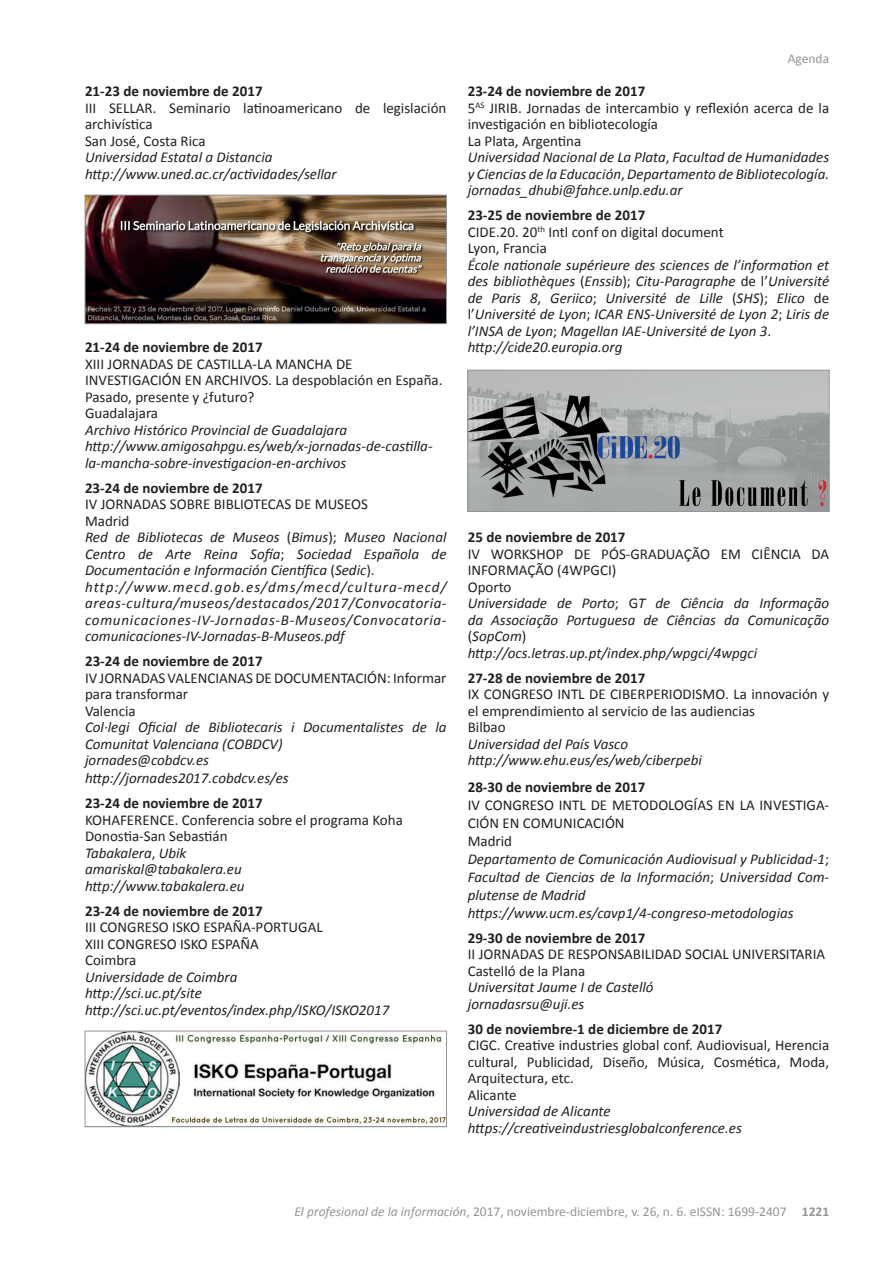
<style>
.page{position:relative;width:893px;height:1263px;background:#fff}
.page>*{position:absolute;margin:0;border:0;box-sizing:border-box;transform-origin:0 0}
.t1{font:italic 15px/16.5px "Calibri";color:#231f20}
.t2{font:15px/16.5px "Calibri";color:#231f20}
.t3{font:700 15px "Calibri";color:#231f20}
.t4{font:13.5px "Calibri";color:#939598}
.s1{font-style:normal}
.s2{font-style:italic}
.s3{font-weight:700;font-style:normal}
.s4{font-weight:700}
</style>
<div class="page">
<img style="left:87px;top:197px;width:358px;height:125px">
<div style="left:85px;top:195px;width:362px;height:129px;border:1px solid #939598"></div>
<img style="left:470px;top:372px;width:357px;height:138px">
<div style="left:468px;top:370px;width:361px;height:142px;border:1px solid #939598"></div>
<img style="left:87px;top:1033px;width:358px;height:92px">
<div style="left:85px;top:1031px;width:362px;height:96px;border:1px solid #939598"></div>
<p class="t3" style="left:85px;top:82px;width:179px">21-23 de noviembre de 2017</p>
<p class="t2" style="left:85px;top:100px;width:363px">III SELLAR. Seminario latinoamericano de legislación archivística<br>San José, Costa Rica</p>
<p class="t1" style="left:85px;top:149px;width:253px">Universidad Estatal a Distancia http://www.uned.ac.cr/actividades/sellar</p>
<p class="t3" style="left:85px;top:338px;width:179px">21-24 de noviembre de 2017</p>
<p class="t2" style="left:85px;top:356px;width:359px">XIII JORNADAS DE CASTILLA-LA MANCHA DE INVESTIGACIÓN EN ARCHIVOS. La despoblación en España.<br>Pasado, presente y ¿futuro?<br>Guadalajara</p>
<p class="t1" style="left:85px;top:421px;width:349px">Archivo Histórico Provincial de Guadalajara http://www.amigosahpgu.es/web/x-jornadas-de-castilla&shy;la-mancha-sobre-investigacion-en-archivos</p>
<p class="t3" style="left:85px;top:478px;width:179px">23-24 de noviembre de 2017</p>
<p class="t1" style="left:85px;top:496px;width:363px"><span class="s1">IV JORNADAS SOBRE BIBLIOTECAS DE MUSEOS<br>Madrid<br></span>Red de Bibliotecas de Museos <span class="s1">(</span>Bimus<span class="s1">);</span> Museo Nacional Centro de Arte Reina Sofía<span class="s1">;</span> Sociedad Española de Documentación e Información Científica <span class="s1">(</span>Sedic<span class="s1">). </span>http://www.mecd.gob.es/dms/mecd/cultura-mecd/ areas-cultura/museos/destacados/2017/Convocatoria&shy;comunicaciones-IV-Jornadas-B-Museos/Convocatoria&shy;comunicaciones-IV-Jornadas-B-Museos.pdf</p>
<p class="t3" style="left:85px;top:652px;width:179px">23-24 de noviembre de 2017</p>
<p class="t2" style="left:85px;top:670px;width:363px">IV JORNADAS VALENCIANAS DE DOCUMENTACIÓN: Informar para transformar<br>Valencia</p>
<p class="t1" style="left:85px;top:719px;width:363px">Col·legi Oficial de Bibliotecaris i Documentalistes de la<br>Comunitat Valenciana (COBDCV)<br>jornades@cobdcv.es</p>
<p class="t1" style="left:85px;top:770px;width:205px">http://jornades2017.cobdcv.es/es</p>
<p class="t3" style="left:85px;top:794px;width:179px">23-24 de noviembre de 2017</p>
<p class="t2" style="left:85px;top:812px;width:319px">KOHAFERENCE. Conferencia sobre el programa Koha<br>Donostia-San Sebastián<br><span class="s2">Tabakalera</span>, <span class="s2">Ubik<br>amariskal@tabakalera.eu http://www.tabakalera.eu</span></p>
<p class="t3" style="left:85px;top:901px;width:179px">23-24 de noviembre de 2017</p>
<p class="t2" style="left:85px;top:919px;width:239px">III CONGRESO ISKO ESPAÑA-PORTUGAL<br>XIII CONGRESO ISKO ESPAÑA<br>Coimbra</p>
<p class="t1" style="left:85px;top:968px;width:306px">Universidade de Coimbra<br>http://sci.uc.pt/site http://sci.uc.pt/eventos/index.php/ISKO/ISKO2017</p>
<p class="t4" style="left:788px;top:50px;width:43px">Agenda</p>
<p class="t1" style="left:468px;top:83px;width:363px"><span class="s3">23-24 de noviembre de 2017<br></span><span class="s1">5</span><sup>AS</sup> <span class="s1">JIRIB. Jornadas de intercambio y reflexión acerca de la investigación en bibliotecología<br>La Plata, Argentina<br></span>Universidad Nacional de La Plata<span class="s1">,</span> Facultad de Humanidades y Ciencias de la Educación<span class="s1">,</span> Departamento de Bibliotecología. jornadas_dhubi@fahce.unlp.edu.ar</p>
<p class="t2" style="left:468px;top:207px;width:257px"><span class="s4">23-25 de noviembre de 2017<br></span>CIDE.20. 20<sup>th</sup> Intl conf on digital document<br>Lyon, Francia</p>
<p class="t1" style="left:468px;top:256px;width:363px">École nationale supérieure des sciences de l’information et des bibliothèques <span class="s1">(</span>Enssib<span class="s1">);</span> Citu-Paragraphe <span class="s1">de l’</span>Université de Paris 8<span class="s1">,</span> Geriico<span class="s1">;</span> Université de Lille <span class="s1">(</span>SHS<span class="s1">);</span> Elico <span class="s1">de l’</span>Université de Lyon<span class="s1">;</span> ICAR ENS-Université de Lyon 2<span class="s1">;</span> Liris de l’INSA de Lyon<span class="s1">;</span> Magellan IAE-Université de Lyon 3<span class="s1">. </span>http://cide20.europia.org</p>
<p class="t3" style="left:468px;top:528px;width:159px">25 de noviembre de 2017</p>
<p class="t1" style="left:468px;top:545px;width:363px"><span class="s1">IV WORKSHOP DE PÓS-GRADUAÇÃO EM CIÊNCIA DA INFORMAÇÃO (4WPGCI)<br>Oporto<br></span>Universidade de Porto<span class="s1">; G</span>T de Ciência da Informação da Associação Portuguesa de Ciências da Comunicação <span class="s1">(</span>SopCom<span class="s1">)<br></span>http://ocs.letras.up.pt/index.php/wpgci/4wpgci</p>
<p class="t3" style="left:468px;top:668px;width:179px">27-28 de noviembre de 2017</p>
<p class="t2" style="left:468px;top:686px;width:363px">IX CONGRESO INTL DE CIBERPERIODISMO. La innovación y el emprendimiento al servicio de las audiencias<br>Bilbao</p>
<p class="t1" style="left:468px;top:735px;width:236px">Universidad del País Vasco http://www.ehu.eus/es/web/ciberpebi</p>
<p class="t3" style="left:468px;top:777px;width:179px">28-30 de noviembre de 2017</p>
<p class="t1" style="left:468px;top:795px;width:363px;line-height:18px"><span class="s1">IV CONGRESO INTL DE METODOLOGÍAS EN LA INVESTIGA-CIÓN EN COMUNICACIÓN<br>Madrid<br></span>Departamento de Comunicación Audiovisual y Publicidad-1<span class="s1">; </span>Facultad de Ciencias de la Información<span class="s1">;</span> Universidad Com&shy;plutense de Madrid https://www.ucm.es/cavp1/4-congreso-metodologias</p>
<p class="t3" style="left:468px;top:928px;width:179px">29-30 de noviembre de 2017</p>
<p class="t2" style="left:468px;top:946px;width:359px">II JORNADAS DE RESPONSABILIDAD SOCIAL UNIVERSITARIA<br>Castelló de la Plana</p>
<p class="t1" style="left:468px;top:979px;width:187px">Universitat Jaume I de Castelló jornadasrsu@uji.es</p>
<p class="t3" style="left:468px;top:1019px;width:256px">30 de noviembre-1 de diciembre de 2017</p>
<p class="t2" style="left:468px;top:1037px;width:363px">CIGC. Creative industries global conf. Audiovisual, Herencia cultural, Publicidad, Diseño, Música, Cosmética, Moda, Arquitectura, etc.<br>Alicante</p>
<p class="t1" style="left:468px;top:1103px;width:276px">Universidad de Alicante https://creativeindustriesglobalconference.es</p>
<p class="t4" style="left:294px;top:1203px;width:536px"><span class="s2">El profesional de la información</span>, 2017, noviembre-diciembre, v. 26, n. 6. eISSN: 1699-2407 <span class="s4">1221</span></p>
</div>
